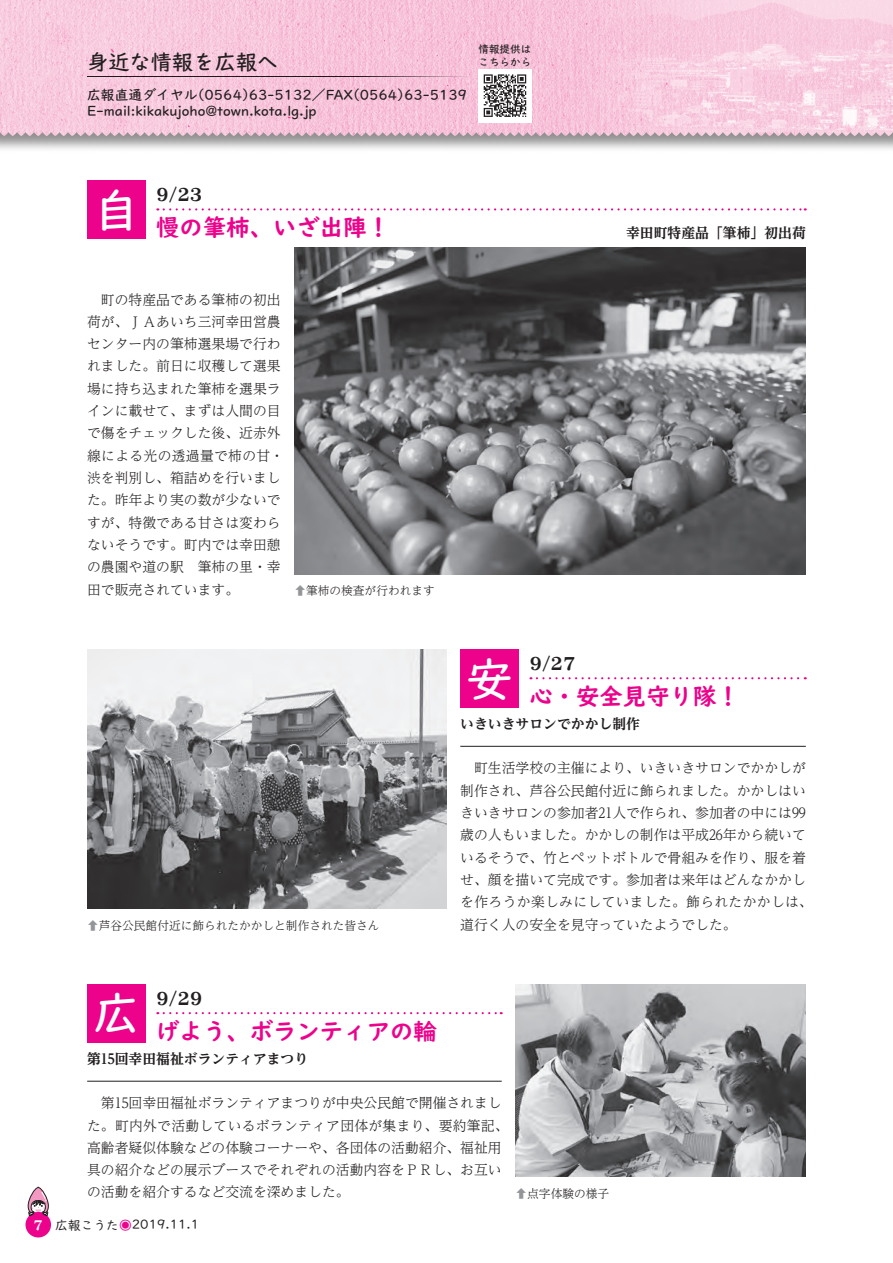
<style>
.page{position:relative;width:893px;height:1263px;background:#fff}
.page>*{position:absolute;margin:0;border:0;box-sizing:border-box;transform-origin:0 0}
.t1{font:500 46.8px "UD Digi Kyokasho Std N";color:#fff}
.t2{font:700 23.4px "UD Digi Kyokasho Std N";color:#ed028c}
.t3{font:500 21.3px "UD Digi Kyokasho Std N";color:#231f20}
.t4{font:800 16.95px "TBUD Min Std";color:#231f20}
.t5{font:300 13.8px/22.4px "UD Reimin Pr 6 N";color:#231f20}
.t6{font:500 13.8px/15.9px "UD Digi Kyo Latin";color:#231f20}
.t7{font:700 expanded 13.8px "UD Reimin Pr 6 N";color:#231f20}
.t8{font:12.75px "UD Digi Kyo Latin";color:#231f20}
.t9{font:300 11.7px "UD Reimin Pr 6 N";color:#231f20}
.t10{font:500 10.65px/12.8px "UD Digi Kyokasho Std N";color:#231f20}
.s1{font-family:"UD Digi Kyokasho Std N"}
.s2{font-family:"UD Digi Kyokasho Std N";font-weight:400}
.s3{color:#939598}
.s4{font-family:"TBUD Min Std";font-weight:800;color:#fff}
.s5{font-family:"UD Digi Kyokasho Std N";color:#ed028c}
</style>
<div class="page">
<div style="left:0;top:0;width:893px;height:153px;background:#231f20;opacity:.5"></div>
<img style="left:0;top:0;width:411px;height:136px">
<img style="left:294px;top:248px;width:512px;height:326px">
<img style="left:516px;top:984px;width:290px;height:193px">
<img style="left:87px;top:649px;width:359px;height:260px">
<svg style="left:164px;top:208px;width:642px;height:2px"></svg>
<svg style="left:164px;top:1012px;width:338px;height:2px"></svg>
<svg style="left:537px;top:677px;width:269px;height:2px"></svg>
<hr style="left:87px;top:1081px;width:415px;height:1px;background:#231f20">
<hr style="left:460px;top:746px;width:346px;height:1px;background:#231f20">
<div style="left:87px;top:181px;width:59px;height:58px;background:#ed028c"></div>
<div style="left:87px;top:984px;width:59px;height:59px;background:#ed028c"></div>
<div style="left:460px;top:649px;width:59px;height:59px;background:#ed028c"></div>
<hr style="left:87px;top:77px;width:383px;height:1px;background:#231f20">
<div style="left:26px;top:1212px;width:25px;height:25px;background:#ed028c;border-radius:50%"></div>
<svg style="left:28px;top:1186px;width:21px;height:30px"></svg>
<div style="left:478px;top:69px;width:53px;height:53px;background:#fff"></div>
<svg style="left:484px;top:74px;width:42px;height:43px"></svg>
<h3 class="t3" style="left:87px;top:45px;width:193px">身近な情報を広報へ</h3>
<p class="t10" style="left:478px;top:42px;width:55px">情報提供はこちらから</p>
<p class="t6" style="left:87px;top:88px;width:381px"><span class="s1">広報直通ダイヤル（</span>0564<span class="s1">）</span>63-5132<span class="s2">／</span>FAX<span class="s1">（</span>0564<span class="s1">）</span>63-5139<br>E-mail:kikakujoho@town.kota.lg.jp</p>
<h1 class="t1" style="left:93px;top:174px;width:48px">自</h1>
<p class="t4" style="left:156px;top:181px;width:48px">9/23</p>
<h2 class="t2" style="left:156px;top:210px;width:235px">慢の筆柿、いざ出陣！</h2>
<p class="t5" style="left:87px;top:288px;width:198px">　町の特産品である筆柿の初出荷が、ＪＡあいち三河幸田営農センター内の筆柿選果場で行われました。前日に収穫して選果場に持ち込まれた筆柿を選果ラインに載せて、まずは人間の目で傷をチェックした後、近赤外線による光の透過量で柿の甘・渋を判別し、箱詰めを行いました。昨年より実の数が少ないですが、特徴である甘さは変わらないそうです。町内では幸田憩の農園や道の駅　筆柿の里・幸田で販売されています。</p>
<p class="t9" style="left:294px;top:581px;width:142px"><span class="s3">⬆</span>筆柿の検査が行われます</p>
<p class="t7" style="left:626px;top:221px;width:181px">幸田町特産品「筆柿」初出荷</p>
<h1 class="t1" style="left:466px;top:643px;width:48px">安</h1>
<p class="t4" style="left:529px;top:650px;width:48px">9/27</p>
<h2 class="t2" style="left:529px;top:678px;width:212px">心・安全見守り隊！</h2>
<p class="t9" style="left:87px;top:916px;width:294px"><span class="s3">⬆</span>芦谷公民館付近に飾られたかかしと制作された皆さん</p>
<p class="t7" style="left:460px;top:712px;width:181px">いきいきサロンでかかし制作</p>
<p class="t5" style="left:460px;top:756px;width:354px">　町生活学校の主催により、いきいきサロンでかかしが制作され、芦谷公民館付近に飾られました。かかしはいきいきサロンの参加者21人で作られ、参加者の中には99歳の人もいました。かかしの制作は平成26年から続いているそうで、竹とペットボトルで骨組みを作り、服を着せ、顔を描いて完成です。参加者は来年はどんなかかしを作ろうか楽しみにしていました。飾られたかかしは、道行く人の安全を見守っていたようでした。</p>
<h1 class="t1" style="left:93px;top:978px;width:48px">広</h1>
<p class="t4" style="left:156px;top:985px;width:48px">9/29</p>
<h2 class="t2" style="left:156px;top:1013px;width:282px">げよう、ボランティアの輪</h2>
<p class="t7" style="left:87px;top:1047px;width:223px">第15回幸田福祉ボランティアまつり</p>
<p class="t5" style="left:87px;top:1091px;width:423px">　第15回幸田福祉ボランティアまつりが中央公民館で開催されました。町内外で活動しているボランティア団体が集まり、要約筆記、高齢者疑似体験などの体験コーナーや、各団体の活動紹介、福祉用具の紹介などの展示ブースでそれぞれの活動内容をＰＲし、お互いの活動を紹介するなど交流を深めました。</p>
<p class="t8" style="left:34px;top:1219px;width:167px"><span class="s4">7</span> <span class="s1">広報こうた</span><span class="s5">◉</span>2019.11.1</p>
<p class="t9" style="left:516px;top:1184px;width:95px"><span class="s3">⬆</span>点字体験の様子</p>
</div>
